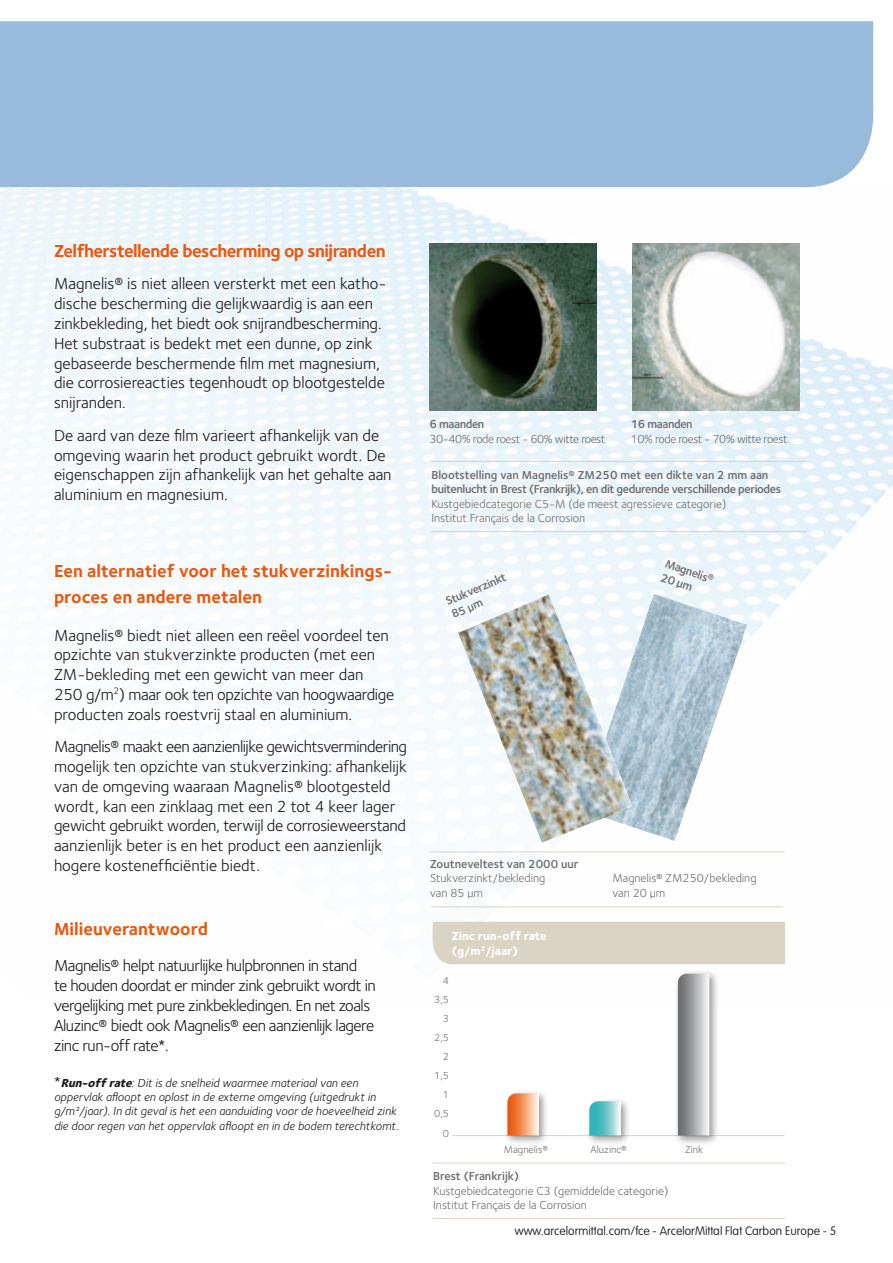
<style>
.page{position:relative;width:893px;height:1263px;background:#fff}
.page>*{position:absolute;margin:0;border:0;box-sizing:border-box;transform-origin:0 0}
.t1{font:700 18px/25.2px "Foundry Sterling";color:#e85911}
.t2{font:700 18px "Foundry Sterling";letter-spacing:-.03em;color:#e85911}
.t3{font:16.5px/19.8px "Foundry Sterling";color:#1a171c}
.t4{font:16.5px/19.8px "Foundry Sterling";letter-spacing:-.03em;color:#1a171c}
.t5{font:italic 12px/14.4px "Foundry Sterling";color:#1a171c}
.t6{font:12px/14.4px "Foundry Sterling";color:#6c6c6e}
.t7{font:600 12px/14.2px "Foundry Sterling";letter-spacing:-.03em;color:#6c6c6e}
.t8{font:100 12px "VAG Rounded";color:#1a171c}
.t9{font:12px "Foundry Sterling";letter-spacing:-.03em;color:#6c6c6e}
.t10{font:600 12px "Foundry Sterling";color:#6c6c6e}
.t11{font:800 12px/14.4px "Foundry Sterling";color:#fff}
.t12{font:10.5px/19px "Foundry Sterling";color:#727072;text-align:right}
.s1{font-style:normal;font-size:15px}
.s2{font-weight:800}
</style>
<div class="page">
<img style="left:0;top:187px;width:893px;height:778px">
<div style="left:0;top:21px;width:873px;height:166px;background:#98bbdb"></div>
<hr style="left:431px;top:531px;width:375px;height:1px;background:#d9d4c3">
<hr style="left:431px;top:461px;width:375px;height:1px;background:#d9d4c3">
<img style="left:429px;top:243px;width:168px;height:167px">
<img style="left:632px;top:243px;width:167px;height:167px">
<hr style="left:431px;top:906px;width:352px;height:1px;background:#d9d4c3">
<hr style="left:429px;top:851px;width:355px;height:1px;background:#d9d4c3">
<img style="left:582px;top:594px;width:165px;height:247px">
<img style="left:458px;top:595px;width:175px;height:248px">
<hr style="left:433px;top:1163px;width:352px;height:1px;background:#d9d4c3">
<hr style="left:433px;top:1218px;width:352px;height:1px;background:#d9d4c3">
<div style="left:433px;top:922px;width:352px;height:42px;background:#d9d4c3"></div>
<hr style="left:452px;top:1135px;width:332px;height:1px;background:#d9d4c3">
<div style="left:673px;top:969px;width:46px;height:177px;background:#1a171c;opacity:.45"></div>
<svg style="left:678px;top:974px;width:31px;height:161px;background:#a8a9ab"></svg>
<div style="left:503px;top:1089px;width:46px;height:57px;background:#1a171c;opacity:.45"></div>
<svg style="left:507px;top:1093px;width:32px;height:42px"></svg>
<div style="left:585px;top:1097px;width:46px;height:48px;background:#1a171c;opacity:.45"></div>
<svg style="left:589px;top:1101px;width:32px;height:34px"></svg>
<p class="t2" style="left:54px;top:238px;width:333px">Zelfherstellende bescherming op snijranden</p>
<p class="t3" style="left:54px;top:274px;width:334px">Magnelis® is niet alleen versterkt met een katho&shy;dische bescherming die gelijkwaardig is aan een zinkbekleding, het biedt ook snijrandbescherming.<br>Het substraat is bedekt met een dunne, op zink gebaseerde beschermende film met magnesium, die corrosiereacties tegenhoudt op blootgestelde snijranden.</p>
<p class="t3" style="left:54px;top:425px;width:339px">De aard van deze film varieert afhankelijk van de omgeving waarin het product gebruikt wordt. De eigenschappen zijn afhankelijk van het gehalte aan aluminium en magnesium.</p>
<p class="t1" style="left:54px;top:558px;width:339px">Een alternatief voor het stukverzinkings&shy;proces en andere metalen</p>
<p class="t3" style="left:54px;top:625px;width:342px">Magnelis® biedt niet alleen een reëel voordeel ten opzichte van stukverzinkte producten (met een ZM-bekleding met een gewicht van meer dan 250 g/m<sup>2</sup>) maar ook ten opzichte van hoogwaardige producten zoals roestvrij staal en aluminium.</p>
<p class="t3" style="left:54px;top:736px;width:355px">Magnelis® maakt een aanzienlijke gewichtsvermindering mogelijk ten opzichte van stukverzinking: afhankelijk van de omgeving waaraan Magnelis® blootgesteld wordt, kan een zinklaag met een 2 tot 4 keer lager gewicht gebruikt worden, terwijl de corrosieweerstand aanzienlijk beter is en het product een aanzienlijk hogere kostenefficiëntie biedt.</p>
<p class="t1" style="left:54px;top:915px;width:155px">Milieuverantwoord</p>
<p class="t4" style="left:54px;top:955px;width:323px">Magnelis® helpt natuurlijke hulpbronnen in stand<br>te houden doordat er minder zink gebruikt wordt in vergelijking met pure zinkbekledingen. En net zoals Aluzinc® biedt ook Magnelis® een aanzienlijk lagere zinc run-off rate*.</p>
<p class="t5" style="left:54px;top:1075px;width:346px"><span class="s1">*</span><span class="s2">Run-offrate</span>: Dit is de snelheid waarmee materiaal van een oppervlak afloopt en oplost in de externe omgeving (uitgedrukt in g/m²/jaar). In dit geval is het een aanduiding voor de hoeveelheid zink die door regen van het oppervlak afloopt en in de bodem terechtkomt.</p>
<p class="t7" style="left:429px;top:417px;width:56px">6 maanden</p>
<p class="t9" style="left:429px;top:430px;width:177px">30-40% rode roest - 60% witte roest</p>
<p class="t7" style="left:631px;top:417px;width:64px">16 maanden</p>
<p class="t9" style="left:631px;top:430px;width:158px">10% rode roest - 70% witte roest</p>
<p class="t7" style="left:431px;top:467px;width:351px">Blootstelling van Magnelis® ZM250 met een dikte van 2 mm aan buitenlucht in Brest (Frankrijk), en dit gedurende verschillende periodes</p>
<p class="t6" style="left:431px;top:496px;width:296px">Kustgebiedcategorie C5-M (de meest agressieve categorie)<br>Institut Français de la Corrosion</p>
<p class="t7" style="left:443px;top:595px;width:66px;rotate:-23deg">Stukverzinkt<br>85 µm</p>
<p class="t7" style="left:668px;top:556px;width:52px;rotate:18deg">Magnelis®<br>20 µm</p>
<p class="t10" style="left:430px;top:855px;width:150px">Zoutneveltest van 2000 uur</p>
<p class="t6" style="left:430px;top:871px;width:117px">Stukverzinkt/bekleding van 85 μm</p>
<p class="t6" style="left:612px;top:871px;width:146px">Magnelis® ZM250/bekleding van 20 μm</p>
<p class="t11" style="left:452px;top:929px;width:96px">Zinc run-off rate (g/m<sup>2</sup>/jaar)</p>
<p class="t12" style="left:434px;top:971px;width:16px">4<br>3,5<br>3<br>2,5<br>2<br>1,5<br>1<br>0,5<br>0</p>
<p class="t12" style="left:504px;top:1139px;width:46px">Magnelis®</p>
<p class="t12" style="left:591px;top:1139px;width:38px">Aluzinc®</p>
<p class="t12" style="left:685px;top:1139px;width:19px">Zink</p>
<p class="t10" style="left:433px;top:1168px;width:87px">Brest (Frankrijk)</p>
<p class="t6" style="left:433px;top:1183px;width:237px">Kustgebiedcategorie C3 (gemiddelde categorie)<br>Institut Français de la Corrosion</p>
<p class="t8" style="left:515px;top:1224px;width:323px">www.arcelormittal.com/fce - ArcelorMittal Flat Carbon Europe - 5</p>
</div>
